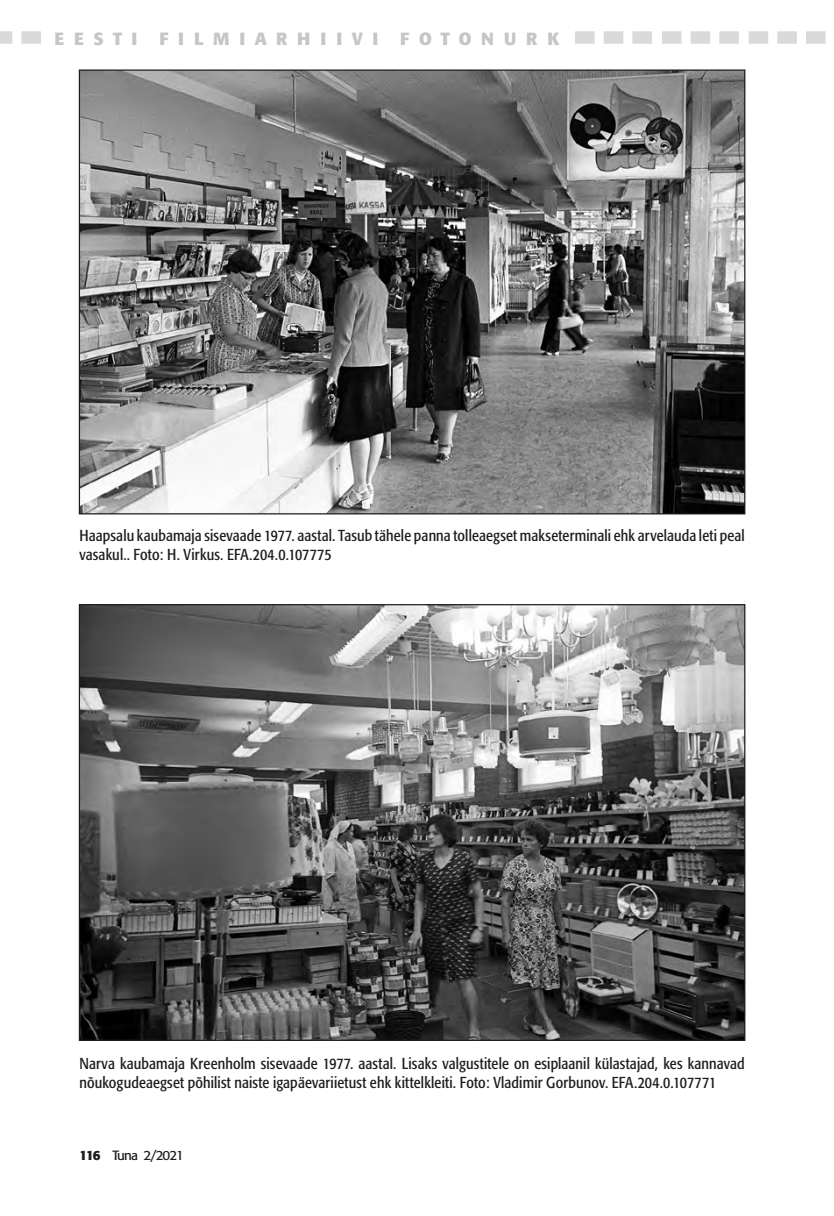
<style>
.page{position:relative;width:834px;height:1216px;background:#fff}
.page>*{position:absolute;margin:0;border:0;box-sizing:border-box;transform-origin:0 0}
.t1{font:700 17.5px "Formata";letter-spacing:.555em;color:#c6c6c6}
.t2{font:condensed 15.75px/18.9px "Formata";letter-spacing:.01em;color:#1d1d1b}
.t3{font:13.3px "Formata";letter-spacing:-.07em;color:#1d1d1b}
.s1{font-weight:700}
</style>
<div class="page">
<svg style="left:0;top:31px;width:41px;height:13px"></svg>
<svg style="left:575px;top:31px;width:77px;height:13px"></svg>
<svg style="left:662px;top:31px;width:76px;height:13px"></svg>
<svg style="left:748px;top:31px;width:77px;height:13px"></svg>
<img style="left:81px;top:71px;width:662px;height:441px">
<img style="left:81px;top:606px;width:662px;height:432px">
<p class="t1" style="left:55px;top:28px;width:84px">EESTI</p>
<p class="t1" style="left:159px;top:28px;width:220px">FILMIARHIIVI</p>
<p class="t1" style="left:400px;top:28px;width:161px">FOTONURK</p>
<p class="t2" style="left:79px;top:526px;width:666px">Haapsalu kaubamaja sisevaade 1977. aastal. Tasub tähele panna tolleaegset makseterminali ehk arvelauda leti peal vasakul.. Foto: H. Virkus. EFA.204.0.107775</p>
<p class="t2" style="left:79px;top:1054px;width:666px">Narva kaubamaja Kreenholm sisevaade 1977. aastal. Lisaks valgustitele on esiplaanil külastajad, kes kannavad nõukogudeaegset põhilist naiste igapäevariietust ehk kittelkleiti. Foto: Vladimir Gorbunov. EFA.204.0.107771</p>
<p class="t3" style="left:79px;top:1146px;width:106px"><span class="s1">116</span> Tuna 2/2021</p>
</div>
